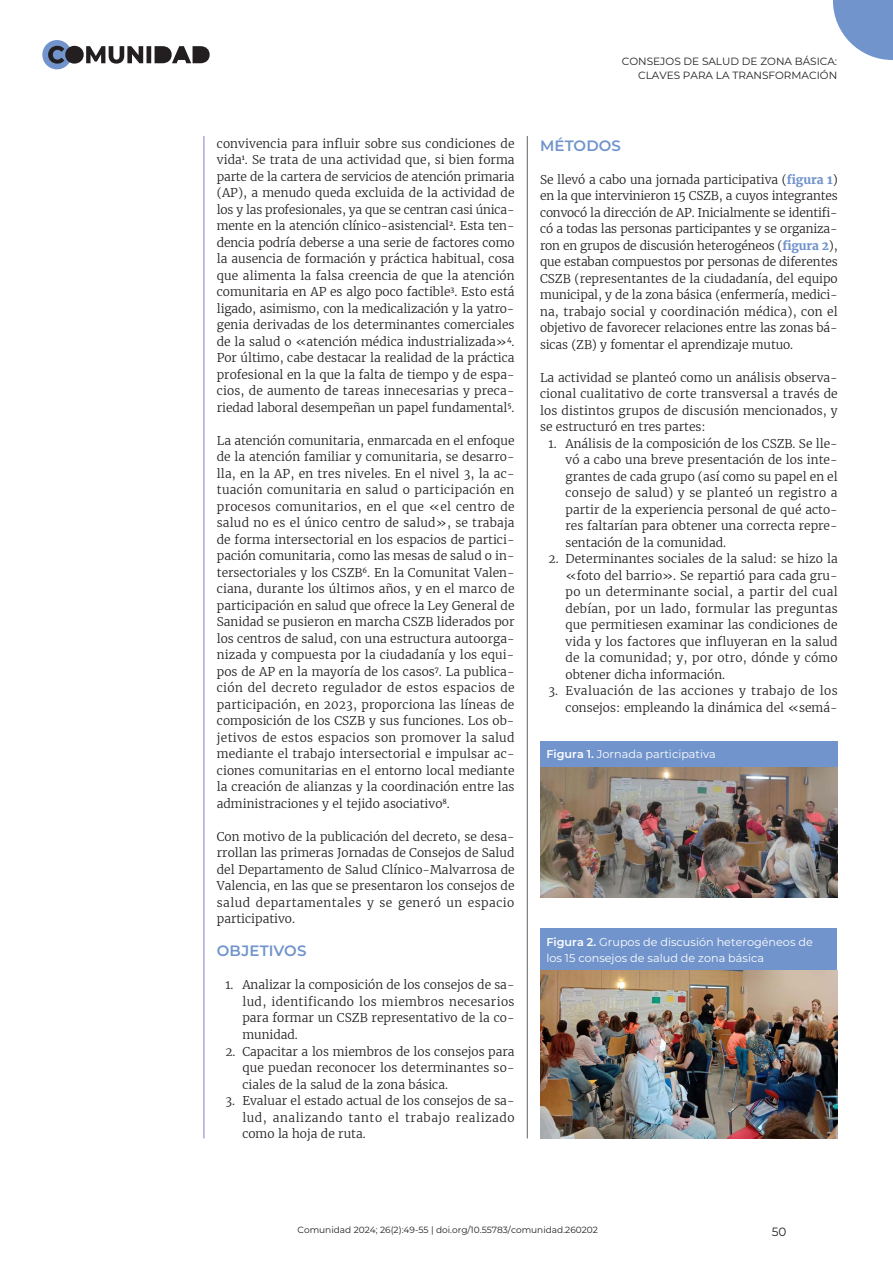
<style>
.page{position:relative;width:893px;height:1263px;background:#fff}
.page>*{position:absolute;margin:0;border:0;box-sizing:border-box;transform-origin:0 0}
.t1{font:600 15px "Montserrat";letter-spacing:.005em;color:#7194cc}
.t2{font:300 12px/16.5px "Merriweather";color:#231f20;text-align:justify}
.t3{font:12px "Montserrat";color:#231f20}
.t4{font:11.25px/16.5px "Montserrat";color:#fff}
.t5{font:10.5px/13.5px "Montserrat";color:#231f20;text-align:right}
.t6{font:9px "Montserrat";color:#231f20}
.s1{font-weight:700;color:#7194cc}
.s2{font-weight:600}
</style>
<div class="page">
<div style="left:42px;top:40px;width:30px;height:29px;background:#7194cc;border-radius:50%"></div>
<svg style="left:48px;top:46px;width:162px;height:18px"></svg>
<svg style="left:833px;top:0;width:60px;height:60px"></svg>
<hr style="left:527px;top:136px;width:1px;height:1002px;background:#636366">
<hr style="left:204px;top:136px;width:1px;height:1002px;background:#867acc">
<div style="left:540px;top:928px;width:297px;height:43px;background:#7194cc"></div>
<img style="left:540px;top:971px;width:298px;height:167px">
<div style="left:540px;top:741px;width:298px;height:26px;background:#7194cc"></div>
<img style="left:540px;top:767px;width:298px;height:131px">
<p class="t2" style="left:217px;top:135px;width:299px">convivencia para influir sobre sus condiciones de vida<sup>1</sup>. Se trata de una actividad que, si bien forma parte de la cartera de servicios de atención primaria (AP), a menudo queda excluida de la actividad de los y las profesionales, ya que se centran casi única&shy;mente en la atención clínico-asistencial<sup>2</sup>. Esta ten&shy;dencia podría deberse a una serie de factores como la ausencia de formación y práctica habitual, cosa que alimenta la falsa creencia de que la atención comunitaria en AP es algo poco factible<sup>3</sup>. Esto está ligado, asimismo, con la medicalización y la yatro&shy;genia derivadas de los determinantes comerciales de la salud o «atención médica industrializada»<sup>4</sup>.<br>Por último, cabe destacar la realidad de la práctica profesional en la que la falta de tiempo y de espa&shy;cios, de aumento de tareas innecesarias y preca&shy;riedad laboral desempeñan un papel fundamental<sup>5</sup>.</p>
<p class="t2" style="left:217px;top:432px;width:299px">La atención comunitaria, enmarcada en el enfoque de la atención familiar y comunitaria, se desarro&shy;lla, en la AP, en tres niveles. En el nivel 3, la ac&shy;tuación comunitaria en salud o participación en procesos comunitarios, en el que «el centro de salud no es el único centro de salud», se trabaja de forma intersectorial en los espacios de partici&shy;pación comunitaria, como las mesas de salud o in&shy;tersectoriales y los CSZB<sup>6</sup>. En la Comunitat Valen&shy;ciana, durante los últimos años, y en el marco de participación en salud que ofrece la Ley General de Sanidad se pusieron en marcha CSZB liderados por los centros de salud, con una estructura autoorga&shy;nizada y compuesta por la ciudadanía y los equi&shy;pos de AP en la mayoría de los casos<sup>7</sup>. La publica&shy;ción del decreto regulador de estos espacios de participación, en 2023, proporciona las líneas de composición de los CSZB y sus funciones. Los ob&shy;jetivos de estos espacios son promover la salud mediante el trabajo intersectorial e impulsar ac&shy;ciones comunitarias en el entorno local mediante la creación de alianzas y la coordinación entre las administraciones y el tejido asociativo<sup>8</sup>.</p>
<p class="t2" style="left:217px;top:828px;width:299px">Con motivo de la publicación del decreto, se desa&shy;rrollan las primeras Jornadas de Consejos de Salud del Departamento de Salud Clínico-Malvarrosa de Valencia, en las que se presentaron los consejos de salud departamentales y se generó un espacio participativo.</p>
<p class="t1" style="left:217px;top:940px;width:91px">OBJETIVOS</p>
<p class="t2" style="left:242px;top:977px;width:274px;text-indent:-17px">1. Analizar la composición de los consejos de sa&shy;lud, identificando los miembros necesarios para formar un CSZB representativo de la co&shy;munidad.</p>
<p class="t2" style="left:242px;top:1043px;width:274px;text-indent:-17px">2. Capacitar a los miembros de los consejos para que puedan reconocer los determinantes so&shy;ciales de la salud de la zona básica.</p>
<p class="t2" style="left:242px;top:1092px;width:274px;text-indent:-17px">3. Evaluar el estado actual de los consejos de sa&shy;lud, analizando tanto el trabajo realizado como la hoja de ruta.</p>
<p class="t5" style="left:622px;top:55px;width:217px">CONSEJOS DE SALUD DE ZONA BÁSICA:<br>CLAVES PARA LA TRANSFORMACIÓN</p>
<p class="t1" style="left:540px;top:135px;width:82px">MÉTODOS</p>
<p class="t2" style="left:540px;top:171px;width:299px">Se llevó a cabo una jornada participativa (<span class="s1">figura 1</span>) en la que intervinieron 15 CSZB, a cuyos integrantes convocó la dirección de AP. Inicialmente se identifi&shy;có a todas las personas participantes y se organiza&shy;ron en grupos de discusión heterogéneos (<span class="s1">figura 2</span>), que estaban compuestos por personas de diferentes CSZB (representantes de la ciudadanía, del equipo municipal, y de la zona básica (enfermería, medici&shy;na, trabajo social y coordinación médica), con el objetivo de favorecer relaciones entre las zonas bá&shy;sicas (ZB) y fomentar el aprendizaje mutuo.</p>
<p class="t2" style="left:540px;top:369px;width:299px">La actividad se planteó como un análisis observa&shy;cional cualitativo de corte transversal a través de los distintos grupos de discusión mencionados, y se estructuró en tres partes:</p>
<p class="t2" style="left:566px;top:435px;width:274px;text-indent:-17px">1. Análisis de la composición de los CSZB. Se lle&shy;vó a cabo una breve presentación de los inte&shy;grantes de cada grupo (así como su papel en el consejo de salud) y se planteó un registro a partir de la experiencia personal de qué acto&shy;res faltarían para obtener una correcta repre&shy;sentación de la comunidad.</p>
<p class="t2" style="left:566px;top:550px;width:274px;text-indent:-17px">2. Determinantes sociales de la salud: se hizo la «foto del barrio». Se repartió para cada gru&shy;po un determinante social, a partir del cual debían, por un lado, formular las preguntas que permitiesen examinar las condiciones de vida y los factores que influyeran en la salud de la comunidad; y, por otro, dónde y cómo obtener dicha información.</p>
<p class="t2" style="left:549px;top:682px;width:291px;text-align:right">3. Evaluación de las acciones y trabajo de los consejos: empleando la dinámica del «semá-</p>
<p class="t4" style="left:546px;top:746px;width:171px"><span class="s2">Figura 1.</span> Jornada participativa</p>
<p class="t4" style="left:546px;top:933px;width:268px"><span class="s2">Figura 2.</span> Grupos de discusión heterogéneos de los 15 consejos de salud de zona básica</p>
<p class="t6" style="left:298px;top:1224px;width:302px">Comunidad 2024; 26(2):49-55 | doi.org/10.55783/comunidad.260202</p>
<p class="t3" style="left:772px;top:1224px;width:16px">50</p>
</div>
